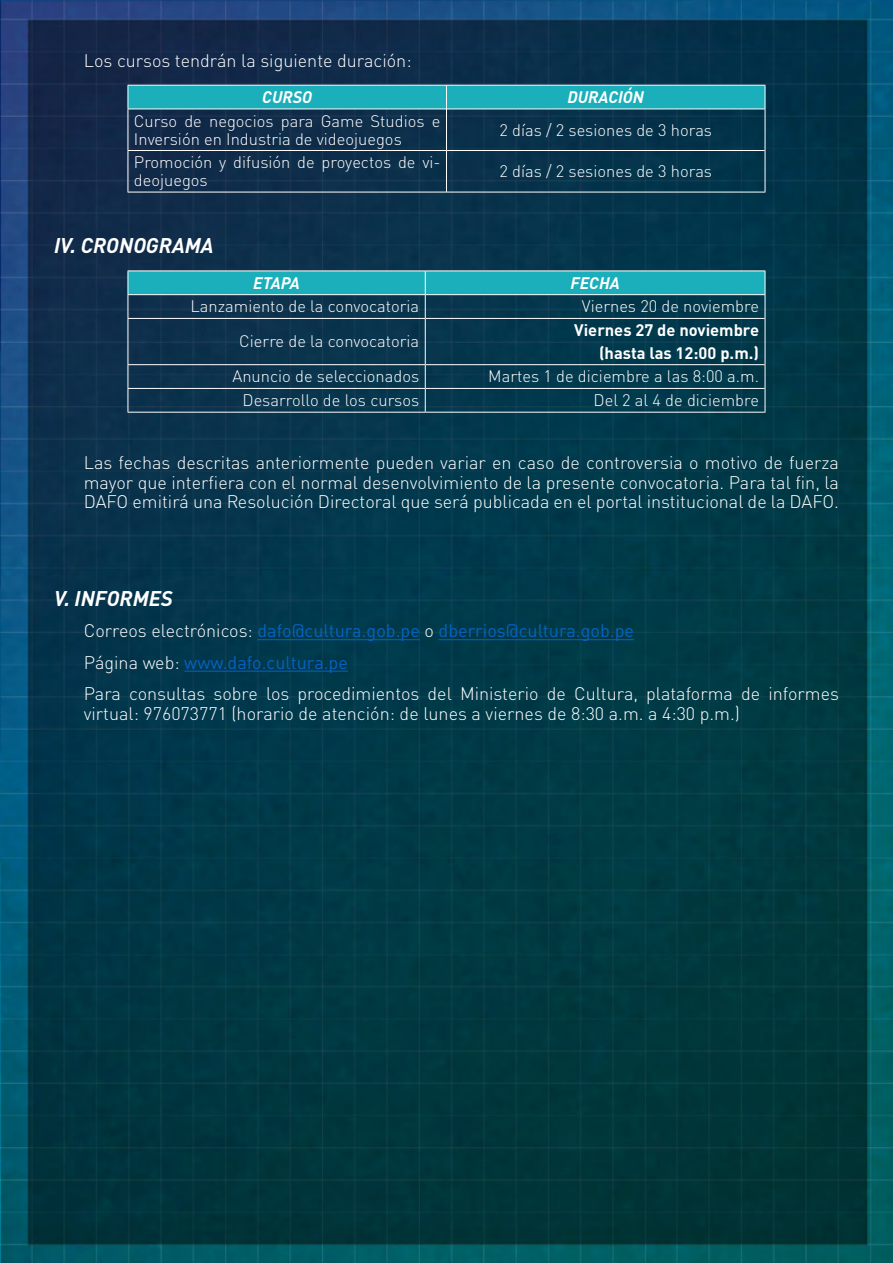
<style>
.page{position:relative;width:893px;height:1263px;background:#fff}
.page>*{position:absolute;margin:0;border:0;box-sizing:border-box;transform-origin:0 0}
.t1{font:italic 700 21px "DIN Pro";color:#fff}
.t2{font:300 18px/19.4px "DIN Pro";color:#fff;text-align:justify}
.t3{font:300 16.5px/17.9px "DIN Pro";color:#fff}
.t4{font:700 16.5px/22.5px "DIN Pro";color:#fff;text-align:right}
.t5{font:italic 700 16.5px "DIN Pro";color:#fff}
.s1{font-weight:400;color:#0563c1}
</style>
<div class="page">
<img style="left:0;top:0;width:893px;height:1263px">
<hr style="left:257px;top:639px;width:163px;height:1px;background:#0563c1">
<hr style="left:439px;top:639px;width:195px;height:1px;background:#0563c1">
<hr style="left:184px;top:671px;width:164px;height:1px;background:#0563c1">
<hr style="left:128px;top:109px;width:318px;height:1px;background:#fff">
<hr style="left:447px;top:109px;width:318px;height:1px;background:#fff">
<hr style="left:128px;top:151px;width:1px;height:41px;background:#fff">
<hr style="left:128px;top:192px;width:318px;height:1px;background:#fff">
<hr style="left:128px;top:109px;width:1px;height:41px;background:#fff">
<hr style="left:128px;top:150px;width:318px;height:1px;background:#fff">
<hr style="left:447px;top:150px;width:318px;height:1px;background:#fff">
<svg style="left:128px;top:85px;width:638px;height:24px;background:#26b2bd"></svg>
<hr style="left:446px;top:109px;width:1px;height:41px;background:#fff">
<hr style="left:765px;top:109px;width:1px;height:41px;background:#fff">
<hr style="left:446px;top:150px;width:1px;height:42px;background:#fff">
<hr style="left:765px;top:150px;width:1px;height:42px;background:#fff">
<hr style="left:446px;top:192px;width:319px;height:1px;background:#fff">
<hr style="left:128px;top:412px;width:297px;height:1px;background:#fff">
<hr style="left:128px;top:318px;width:297px;height:1px;background:#fff">
<hr style="left:128px;top:319px;width:1px;height:45px;background:#fff">
<hr style="left:426px;top:318px;width:339px;height:1px;background:#fff">
<hr style="left:128px;top:364px;width:297px;height:1px;background:#fff">
<svg style="left:128px;top:365px;width:1px;height:47px"></svg>
<hr style="left:426px;top:364px;width:339px;height:1px;background:#fff">
<hr style="left:128px;top:388px;width:297px;height:1px;background:#fff">
<hr style="left:426px;top:388px;width:339px;height:1px;background:#fff">
<hr style="left:425px;top:318px;width:1px;height:47px;background:#fff">
<hr style="left:765px;top:318px;width:1px;height:47px;background:#fff">
<svg style="left:425px;top:365px;width:1px;height:47px"></svg>
<svg style="left:765px;top:365px;width:1px;height:47px"></svg>
<hr style="left:425px;top:412px;width:340px;height:1px;background:#fff">
<svg style="left:128px;top:271px;width:638px;height:47px;background:#177586"></svg>
<hr style="left:128px;top:294px;width:297px;height:1px;background:#fff">
<p class="t2" style="left:84px;top:49px;width:329px">Los cursos tendrán la siguiente duración:</p>
<p class="t5" style="left:262px;top:83px;width:51px">CURSO</p>
<p class="t5" style="left:567px;top:83px;width:78px">DURACIÓN</p>
<p class="t3" style="left:134px;top:110px;width:308px">Curso de negocios para Game Studios e<br>Inversión en Industria de videojuegos</p>
<p class="t3" style="left:499px;top:119px;width:214px">2 días / 2 sesiones de 3 horas</p>
<p class="t3" style="left:134px;top:152px;width:308px">Promoción y difusión de proyectos de vi&shy;deojuegos</p>
<p class="t3" style="left:499px;top:161px;width:214px">2 días / 2 sesiones de 3 horas</p>
<p class="t1" style="left:54px;top:228px;width:161px">IV. CRONOGRAMA</p>
<p class="t5" style="left:253px;top:269px;width:48px">ETAPA</p>
<p class="t5" style="left:570px;top:269px;width:51px">FECHA</p>
<p class="t3" style="left:190px;top:296px;width:230px">Lanzamiento de la convocatoria</p>
<p class="t3" style="left:582px;top:296px;width:179px">Viernes 20 de noviembre</p>
<p class="t3" style="left:239px;top:331px;width:181px">Cierre de la convocatoria</p>
<p class="t4" style="left:574px;top:317px;width:186px">Viernes 27 de noviembre (hasta las 12:00 p.m.)</p>
<p class="t3" style="left:232px;top:366px;width:188px">Anuncio de seleccionados</p>
<p class="t3" style="left:488px;top:366px;width:272px">Martes 1 de diciembre a las 8:00 a.m.</p>
<p class="t3" style="left:242px;top:390px;width:178px">Desarrollo de los cursos</p>
<p class="t3" style="left:593px;top:390px;width:167px">Del 2 al 4 de diciembre</p>
<p class="t2" style="left:84px;top:452px;width:757px">Las fechas descritas anteriormente pueden variar en caso de controversia o motivo de fuerza mayor que interfiera con el normal desenvolvimiento de la presente convocatoria. Para tal fin, la DAFO emitirá una Resolución Directoral que será publicada en el portal institucional de la DAFO.</p>
<p class="t1" style="left:54px;top:581px;width:120px">V. INFORMES</p>
<p class="t2" style="left:84px;top:613px;width:757px;line-height:31.5px;text-align:left">Correos electrónicos: <span class="s1">dafo@cultura.gob.pe</span> o <span class="s1">dberrios@cultura.gob.pe<br></span>Página web: <span class="s1">www.dafo.cultura.pe<br></span>Para consultas sobre los procedimientos del Ministerio de Cultura, plataforma de informes</p>
<p class="t2" style="left:84px;top:702px;width:658px">virtual: 976073771 (horario de atención: de lunes a viernes de 8:30 a.m. a 4:30 p.m.)</p>
</div>
